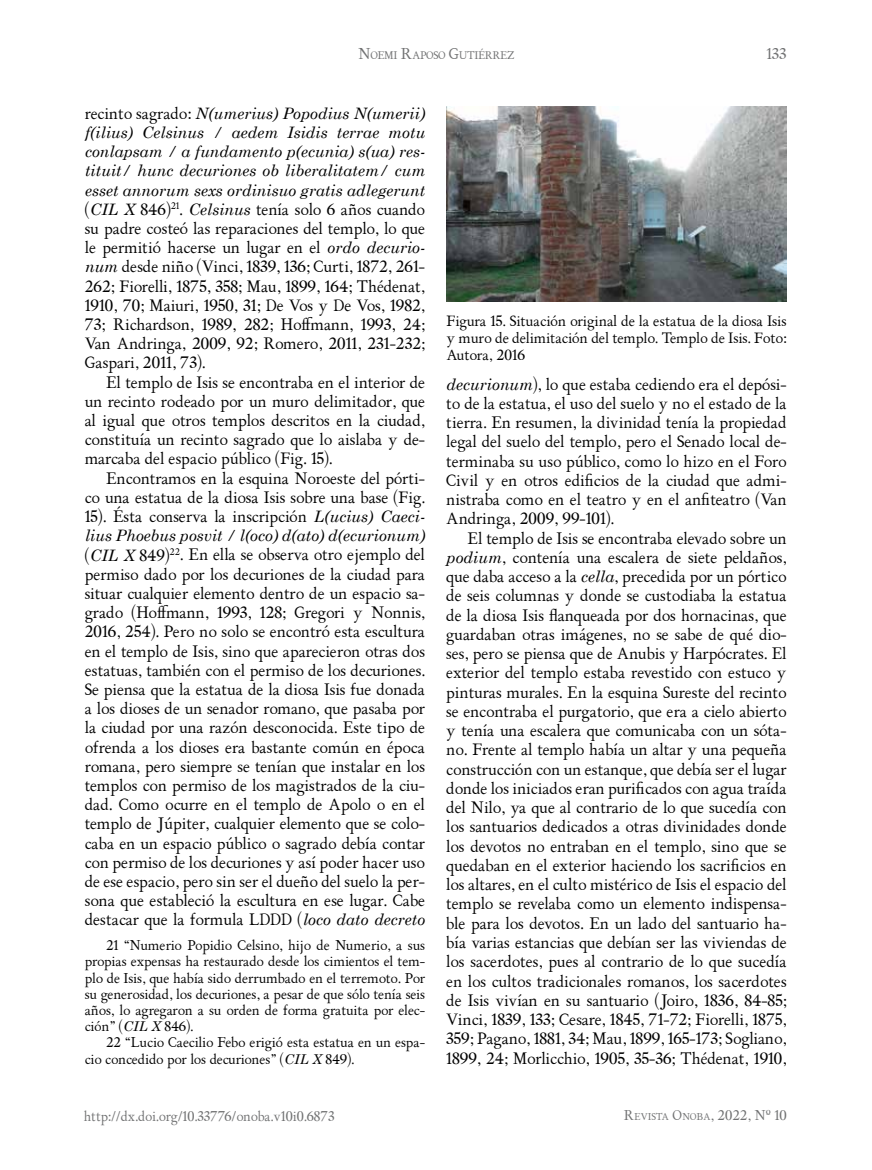
<style>
.page{position:relative;width:872px;height:1170px;background:#fff}
.page>*{position:absolute;margin:0;border:0;box-sizing:border-box;transform-origin:0 0}
.t1{font:15.75px/19.2px "ALPHABETUM Unicode";color:#000;text-align:justify}
.t2{font:15px "ALPHABETUM Unicode";color:#707172}
.t3{font:14.25px/17.1px "ALPHABETUM Unicode";color:#000;text-align:justify}
.t4{font:13.5px/16.2px "ALPHABETUM Unicode";color:#000;text-align:justify}
.t5{font:13.5px "ALPHABETUM Unicode";color:#707172}
.t6{font:10.5px "ALPHABETUM Unicode";letter-spacing:-.03em;color:#707172}
.t7{font:9.45px "ALPHABETUM Unicode";color:#707172}
.s1{font-size:15px}
.s2{font-style:italic}
.s3{font-size:13.5px}
</style>
<div class="page">
<img style="left:446px;top:106px;width:340px;height:196px">
<p class="t6" style="left:358px;top:48px;width:157px"><span class="s1">N</span>OEMI <span class="s1">R</span>APOSO <span class="s1">G</span>UTIÉRREZ</p>
<p class="t2" style="left:766px;top:44px;width:22px">133</p>
<p class="t1" style="left:85px;top:104px;width:342px">recinto sagrado: <span class="s2">N(umerius) Popodius N(umerii) f(ilius) Celsinus / aedem Isidis terrae motu conlapsam / a fundamento p(ecunia) s(ua) res&shy;tituit/ hunc decuriones ob liberalitatem/ cum esset annorum sexs ordinisuo gratis adlegerunt </span>(<span class="s2">CIL X</span> 846)<sup>21</sup>. <span class="s2">Celsinus</span> tenía solo 6 años cuando su padre costeó las reparaciones del templo, lo que le permitió hacerse un lugar en el <span class="s2">ordo decurio&shy;num</span> desde niño (Vinci, 1839, 136; Curti, 1872, 261- 262; Fiorelli, 1875, 358; Mau, 1899, 164; Thédenat, 1910, 70; Maiuri, 1950, 31; De Vos y De Vos, 1982, 73; Richardson, 1989, 282; Hoffmann, 1993, 24; Van Andringa, 2009, 92; Romero, 2011, 231-232; Gaspari, 2011, 73).</p>
<p class="t1" style="left:85px;top:373px;width:342px;text-indent:21px">El templo de Isis se encontraba en el interior de un recinto rodeado por un muro delimitador, que al igual que otros templos descritos en la ciudad, constituía un recinto sagrado que lo aislaba y de&shy;marcaba del espacio público (Fig. 15).</p>
<p class="t1" style="left:85px;top:469px;width:342px;text-indent:21px">Encontramos en la esquina Noroeste del pórti&shy;co una estatua de la diosa Isis sobre una base (Fig.<br>15). Ésta conserva la inscripción <span class="s2">L(ucius) Caeci&shy;lius Phoebus posvit / l(oco) d(ato) d(ecurionum) </span>(<span class="s2">CIL X</span> 849)<sup>22</sup>. En ella se observa otro ejemplo del permiso dado por los decuriones de la ciudad para situar cualquier elemento dentro de un espacio sa&shy;grado (Hoffmann, 1993, 128; Gregori y Nonnis, 2016, 254). Pero no solo se encontró esta escultura en el templo de Isis, sino que aparecieron otras dos estatuas, también con el permiso de los decuriones.<br>Se piensa que la estatua de la diosa Isis fue donada a los dioses de un senador romano, que pasaba por la ciudad por una razón desconocida. Este tipo de ofrenda a los dioses era bastante común en época romana, pero siempre se tenían que instalar en los templos con permiso de los magistrados de la ciu&shy;dad. Como ocurre en el templo de Apolo o en el templo de Júpiter, cualquier elemento que se colo&shy;caba en un espacio público o sagrado debía contar con permiso de los decuriones y así poder hacer uso de ese espacio, pero sin ser el dueño del suelo la per&shy;sona que estableció la escultura en ese lugar. Cabe destacar que la formula LDDD (<span class="s2">loco dato decreto</span></p>
<p class="t4" style="left:85px;top:937px;width:342px;text-indent:21px">21 “Numerio Popidio Celsino, hijo de Numerio, a sus propias expensas ha restaurado desde los cimientos el tem&shy;plo de Isis, que había sido derrumbado en el terremoto. Por su generosidad, los decuriones, a pesar de que sólo tenía seis años, lo agregaron a su orden de forma gratuita por elec&shy;ción” (<span class="s2">CIL X</span> 846).</p>
<p class="t4" style="left:85px;top:1034px;width:342px;text-indent:21px">22 “Lucio Caecilio Febo erigió esta estatua en un espa&shy;cio concedido por los decuriones” (<span class="s2">CIL X</span> 849).</p>
<p class="t3" style="left:447px;top:313px;width:342px">Figura 15. Situación original de la estatua de la diosa Isis y muro de delimitación del templo. Templo de Isis. Foto:<br>Autora, 2016</p>
<p class="t1" style="left:446px;top:375px;width:342px"><span class="s2">decurionum</span>), lo que estaba cediendo era el depósi&shy;to de la estatua, el uso del suelo y no el estado de la tierra. En resumen, la divinidad tenía la propiedad legal del suelo del templo, pero el Senado local de&shy;terminaba su uso público, como lo hizo en el Foro Civil y en otros edificios de la ciudad que admi&shy;nistraba como en el teatro y en el anfiteatro (Van Andringa, 2009, 99-101).</p>
<p class="t1" style="left:446px;top:529px;width:342px;text-indent:21px">El templo de Isis se encontraba elevado sobre un <span class="s2">podium</span>, contenía una escalera de siete peldaños, que daba acceso a la <span class="s2">cella</span>, precedida por un pórtico de seis columnas y donde se custodiaba la estatua de la diosa Isis flanqueada por dos hornacinas, que guardaban otras imágenes, no se sabe de qué dio&shy;ses, pero se piensa que de Anubis y Harpócrates. El exterior del templo estaba revestido con estuco y pinturas murales. En la esquina Sureste del recinto se encontraba el purgatorio, que era a cielo abierto y tenía una escalera que comunicaba con un sóta&shy;no. Frente al templo había un altar y una pequeña construcción con un estanque, que debía ser el lugar donde los iniciados eran purificados con agua traída del Nilo, ya que al contrario de lo que sucedía con los santuarios dedicados a otras divinidades donde los devotos no entraban en el templo, sino que se quedaban en el exterior haciendo los sacrificios en los altares, en el culto mistérico de Isis el espacio del templo se revelaba como un elemento indispensa&shy;ble para los devotos. En un lado del santuario ha&shy;bía varias estancias que debían ser las viviendas de los sacerdotes, pues al contrario de lo que sucedía en los cultos tradicionales romanos, los sacerdotes de Isis vivían en su santuario (Joiro, 1836, 84-85; Vinci, 1839, 133; Cesare, 1845, 71-72; Fiorelli, 1875, 359; Pagano, 1881, 34; Mau, 1899, 165-173; Sogliano, 1899, 24; Morlicchio, 1905, 35-36; Thédenat, 1910,</p>
<p class="t5" style="left:84px;top:1107px;width:252px">http://dx.doi.org/10.33776/onoba.v10i0.6873</p>
<p class="t7" style="left:624px;top:1110px;width:165px"><span class="s3">R</span>EVISTA <span class="s3">O</span>NOBA<span class="s3">, 2022, Nº 10</span></p>
</div>
